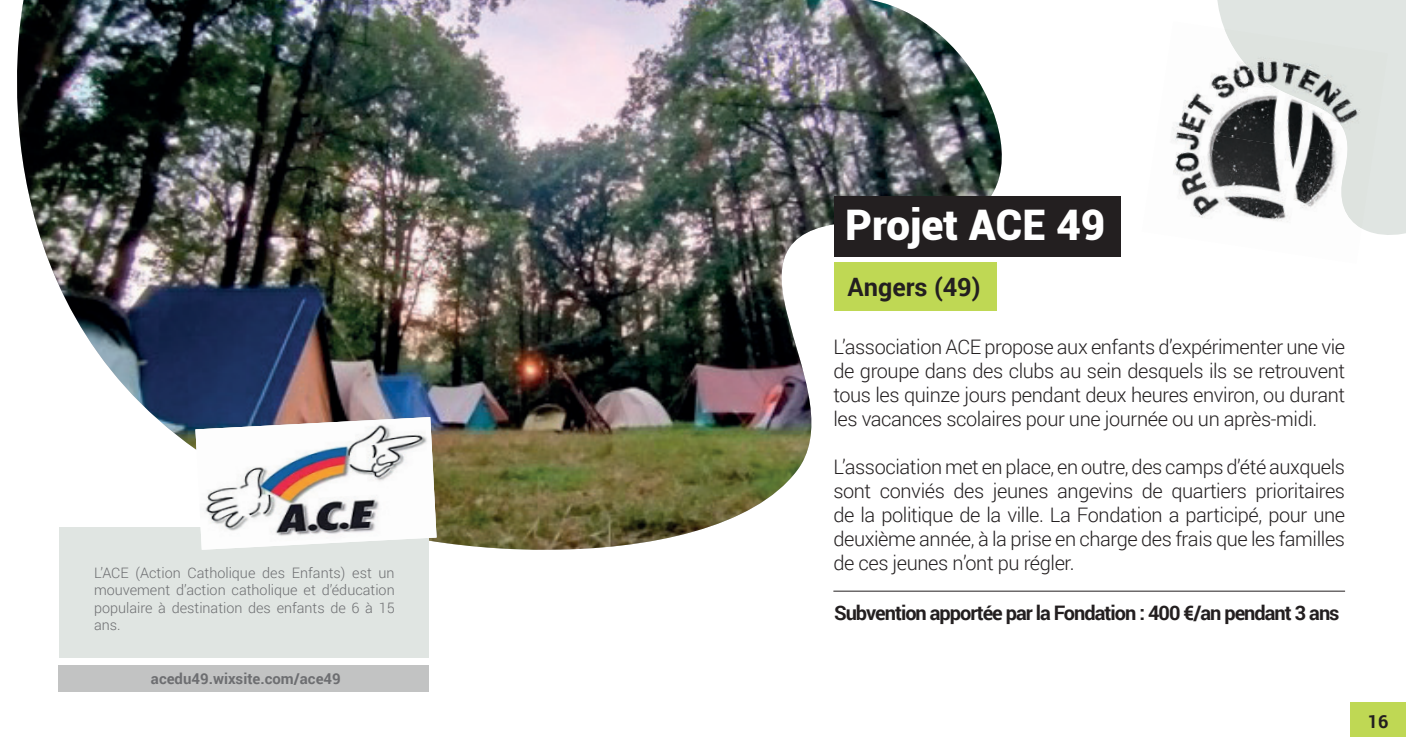
<style>
.page{position:relative;width:1406px;height:737px;background:#fff}
.page>*{position:absolute;margin:0;border:0;box-sizing:border-box;transform-origin:0 0}
.t1{font:900 42.2px "Roboto";color:#fff}
.t2{font:700 25.4px "Roboto";color:#231f20}
.t3{font:300 20px/24px "Roboto";letter-spacing:-.02em;color:#231f20;text-align:justify}
.t4{font:700 20px "Roboto";letter-spacing:-.05em;color:#231f20}
.t5{font:700 18px "Roboto";color:#231f20}
.t6{font:700 15px "Roboto";color:#6d6e71}
.t7{font:300 14.4px/17.2px "Roboto";color:#6d6e71;text-align:justify}
</style>
<div class="page">
<div style="left:1217px;top:0;width:189px;height:235px;background:#e0e5e2"></div>
<img style="left:17px;top:0;width:985px;height:550px">
<div style="left:59px;top:527px;width:370px;height:131px;background:#e0e5e2"></div>
<div style="left:834px;top:196px;width:286px;height:61px;background:#231f20"></div>
<div style="left:834px;top:262px;width:163px;height:48px;background:#bfd854"></div>
<hr style="left:833px;top:591px;width:512px;height:1px;background:#231f20">
<div style="left:59px;top:665px;width:370px;height:27px;background:#c2c3c3"></div>
<img style="left:1176px;top:21px;width:149px;height:105px">
<img style="left:1319px;top:170px;width:43px;height:65px">
<img style="left:1172px;top:126px;width:147px;height:109px">
<img style="left:1224px;top:29px;width:164px;height:83px">
<img style="left:1303px;top:100px;width:76px;height:70px">
<img style="left:1337px;top:166px;width:33px;height:62px">
<div style="left:1350px;top:702px;width:56px;height:35px;background:#bfd854"></div>
<img style="left:195px;top:417px;width:242px;height:133px">
<p class="t7" style="left:94px;top:564px;width:302px">L’ACE (Action Catholique des Enfants) est un mouvement d’action catholique et d’éducation populaire à destination des enfants de 6 à 15 ans.</p>
<p class="t6" style="left:151px;top:672px;width:191px">acedu49.wixsite.com/ace49</p>
<h1 class="t1" style="left:845px;top:208px;width:262px">Projet ACE 49</h1>
<p class="t2" style="left:848px;top:276px;width:135px">Angers (49)</p>
<p class="t3" style="left:833px;top:335px;width:513px">L’association ACE propose aux enfants d’expérimenter une vie de groupe dans des clubs au sein desquels ils se retrouvent tous les quinze jours pendant deux heures environ, ou durant les vacances scolaires pour une journée ou un après-midi.</p>
<p class="t3" style="left:833px;top:455px;width:513px">L’association met en place, en outre, des camps d’été auxquels sont conviés des jeunes angevins de quartiers prioritaires de la politique de la ville. La Fondation a participé, pour une deuxième année, à la prise en charge des frais que les familles de ces jeunes n’ont pu régler.</p>
<p class="t4" style="left:834px;top:604px;width:507px">Subvention apportée par la Fondation : 400 €/an pendant 3 ans</p>
<p class="t5" style="left:1368px;top:714px;width:22px">16</p>
</div>
